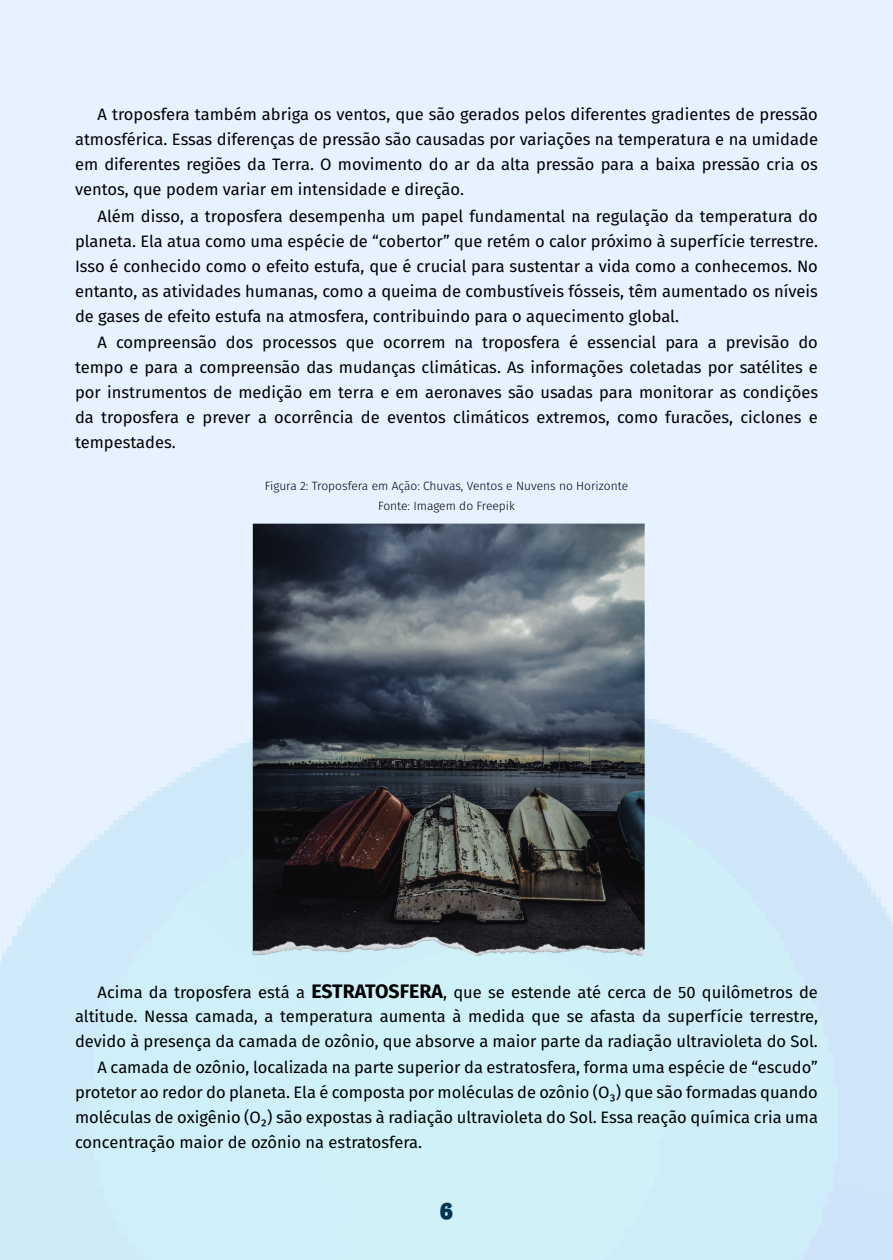
<style>
.page{position:relative;width:893px;height:1260px;background:#fff}
.page>*{position:absolute;margin:0;border:0;box-sizing:border-box;transform-origin:0 0}
.t1{font:22.5px "Spicy Rice";color:#003652}
.t2{font:16.5px/25px "Fira Sans";color:#000;text-align:justify}
.t3{font:300 12px/19.5px "Fira Sans";color:#000;text-align:center}
.s1{font-weight:700;font-size:19.5px}
</style>
<div class="page">
<div style="left:0;top:0;width:892px;height:1260px;background:linear-gradient(to bottom,#edf3ff,#ceedf8)"></div>
<img style="left:236px;top:516px;width:420px;height:444px">
<p class="t2" style="left:75px;top:102px;width:744px;text-indent:23px">A troposfera também abriga os ventos, que são gerados pelos diferentes gradientes de pressão atmosférica. Essas diferenças de pressão são causadas por variações na temperatura e na umidade em diferentes regiões da Terra. O movimento do ar da alta pressão para a baixa pressão cria os ventos, que podem variar em intensidade e direção.</p>
<p class="t2" style="left:75px;top:203px;width:744px;text-indent:23px">Além disso, a troposfera desempenha um papel fundamental na regulação da temperatura do planeta. Ela atua como uma espécie de “cobertor” que retém o calor próximo à superfície terrestre.<br>Isso é conhecido como o efeito estufa, que é crucial para sustentar a vida como a conhecemos. No entanto, as atividades humanas, como a queima de combustíveis fósseis, têm aumentado os níveis de gases de efeito estufa na atmosfera, contribuindo para o aquecimento global.</p>
<p class="t2" style="left:75px;top:330px;width:744px;text-indent:23px">A compreensão dos processos que ocorrem na troposfera é essencial para a previsão do tempo e para a compreensão das mudanças climáticas. As informações coletadas por satélites e por instrumentos de medição em terra e em aeronaves são usadas para monitorar as condições da troposfera e prever a ocorrência de eventos climáticos extremos, como furacões, ciclones e tempestades.</p>
<p class="t3" style="left:265px;top:476px;width:365px">Figura 2: Troposfera em Ação: Chuvas, Ventos e Nuvens no Horizonte<br>Fonte: Imagem do Freepik</p>
<p class="t2" style="left:75px;top:979px;width:744px;text-indent:23px">Acima da troposfera está a <span class="s1">ESTRATOSFERA</span>, que se estende até cerca de 50 quilômetros de altitude. Nessa camada, a temperatura aumenta à medida que se afasta da superfície terrestre, devido à presença da camada de ozônio, que absorve a maior parte da radiação ultravioleta do Sol.</p>
<p class="t2" style="left:75px;top:1055px;width:744px;text-indent:23px">A camada de ozônio, localizada na parte superior da estratosfera, forma uma espécie de “escudo” protetor ao redor do planeta. Ela é composta por moléculas de ozônio (O₃) que são formadas quando moléculas de oxigênio (O₂) são expostas à radiação ultravioleta do Sol. Essa reação química cria uma concentração maior de ozônio na estratosfera.</p>
<h1 class="t1" style="left:440px;top:1196px;width:15px">6</h1>
</div>
